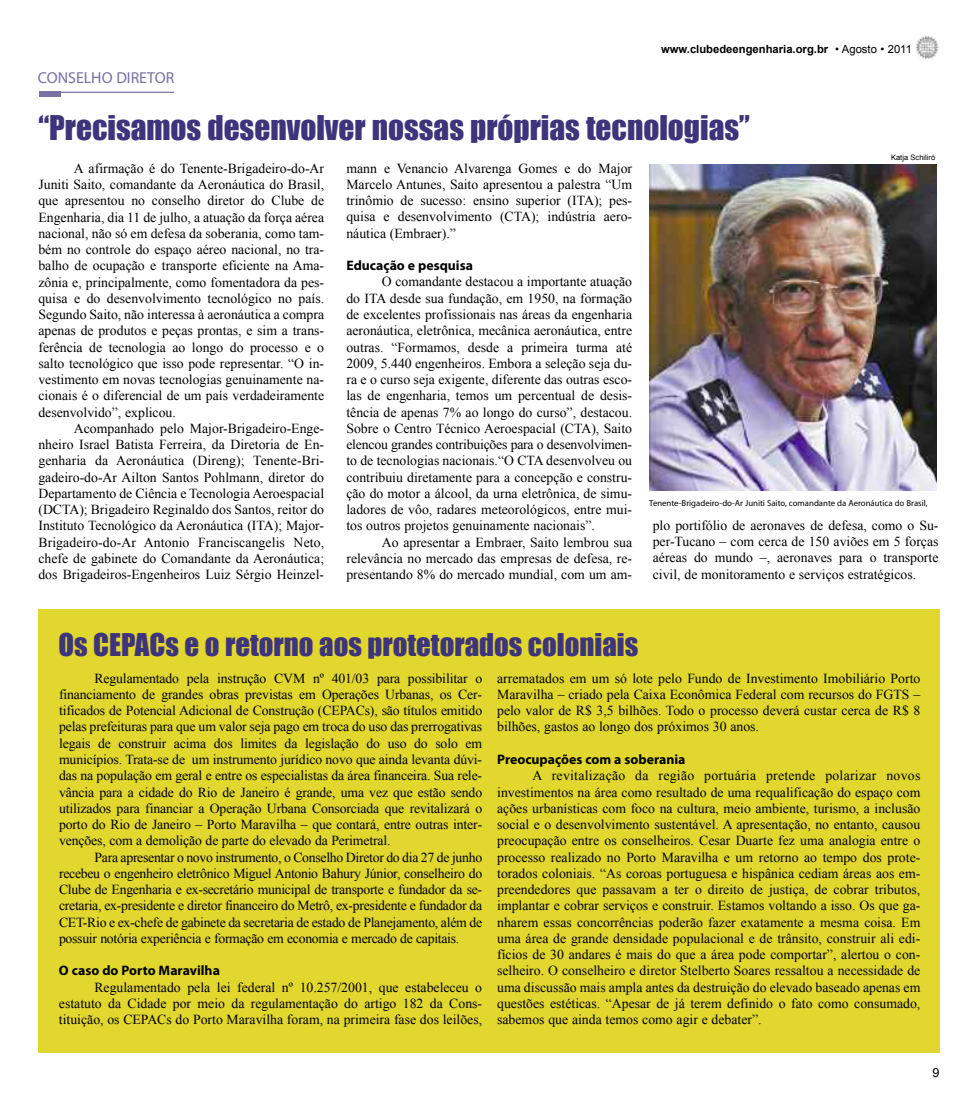
<style>
.page{position:relative;width:975px;height:1099px;background:#fff}
.page>*{position:absolute;margin:0;border:0;box-sizing:border-box;transform-origin:0 0}
.t1{font:31.25px "Impact";color:#3d347b}
.t2{font:28.75px "Impact";color:#3d347b}
.t3{font:15.88px "Myriad Pro";color:#7770a3}
.t4{font:13.75px/16.2px "Times New Roman";color:#000;text-align:justify}
.t5{font:700 13.75px "Myriad Pro";color:#000}
.t6{font:12.5px "Arial";color:#000}
.t7{font:700 11.25px "Arial";color:#000}
.t8{font:8.75px "Myriad Pro";color:#000}
.t9{font:7.5px "Arial";color:#000}
.s1{font-weight:400}
</style>
<div class="page">
<div style="left:38px;top:609px;width:901px;height:443px;background:#e1d72f"></div>
<img style="left:916px;top:36px;width:22px;height:23px">
<hr style="left:40px;top:92px;width:134px;height:1px;background:#7770a3">
<div style="left:39px;top:92px;width:22px;height:5px;background:#7770a3"></div>
<img style="left:649px;top:165px;width:287px;height:325px">
<p class="t7" style="left:661px;top:43px;width:252px">www.clubedeengenharia.org.br <span class="s1">• Agosto • 2011</span></p>
<p class="t3" style="left:38px;top:72px;width:138px">CONSELHO DIRETOR</p>
<h1 class="t1" style="left:38px;top:108px;width:713px">“Precisamos desenvolver nossas próprias tecnologias”</h1>
<p class="t4" style="left:38px;top:160px;width:287px;text-indent:35px">A afirmação é do Tenente-Brigadeiro-do-Ar Juniti Saito, comandante da Aeronáutica do Brasil, que apresentou no conselho diretor do Clube de Engenharia, dia 11 de julho, a atuação da força aérea nacional, não só em defesa da soberania, como tam&shy;bém no controle do espaço aéreo nacional, no tra&shy;balho de ocupação e transporte eficiente na Ama&shy;zônia e, principalmente, como fomentadora da pes&shy;quisa e do desenvolvimento tecnológico no país.<br>Segundo Saito, não interessa à aeronáutica a compra apenas de produtos e peças prontas, e sim a trans&shy;ferência de tecnologia ao longo do processo e o salto tecnológico que isso pode representar. “O in&shy;vestimento em novas tecnologias genuinamente na&shy;cionais é o diferencial de um país verdadeiramente desenvolvido”, explicou.</p>
<p class="t4" style="left:38px;top:420px;width:287px;text-indent:35px">Acompanhado pelo Major-Brigadeiro-Enge&shy;nheiro Israel Batista Ferreira, da Diretoria de En&shy;genharia da Aeronáutica (Direng); Tenente-Bri&shy;gadeiro-do-Ar Ailton Santos Pohlmann, diretor do Departamento de Ciência e Tecnologia Aeroespacial (DCTA); Brigadeiro Reginaldo dos Santos, reitor do Instituto Tecnológico da Aeronáutica (ITA); Major-Brigadeiro-do-Ar Antonio Franciscangelis Neto, chefe de gabinete do Comandante da Aeronáutica; dos Brigadeiros-Engenheiros Luiz Sérgio Heinzel-</p>
<p class="t4" style="left:346px;top:160px;width:287px">mann e Venancio Alvarenga Gomes e do Major Marcelo Antunes, Saito apresentou a palestra “Um trinômio de sucesso: ensino superior (ITA); pes&shy;quisa e desenvolvimento (CTA); indústria aero&shy;náutica (Embraer).”</p>
<p class="t5" style="left:346px;top:260px;width:128px">Educação e pesquisa</p>
<p class="t4" style="left:346px;top:274px;width:287px;text-indent:35px">O comandante destacou a importante atuação do ITA desde sua fundação, em 1950, na formação de excelentes profissionais nas áreas da engenharia aeronáutica, eletrônica, mecânica aeronáutica, entre outras. “Formamos, desde a primeira turma até 2009, 5.440 engenheiros. Embora a seleção seja du&shy;ra e o curso seja exigente, diferente das outras esco&shy;las de engenharia, temos um percentual de desis&shy;tência de apenas 7% ao longo do curso”, destacou.<br>Sobre o Centro Técnico Aeroespacial (CTA), Saito elencou grandes contribuições para o desenvolvimen&shy;to de tecnologias nacionais.“O CTA desenvolveu ou contribuiu diretamente para a concepção e constru&shy;ção do motor a álcool, da urna eletrônica, de simu&shy;ladores de vôo, radares meteorológicos, entre mui&shy;tos outros projetos genuinamente nacionais”.</p>
<p class="t4" style="left:346px;top:534px;width:287px;text-indent:35px">Ao apresentar a Embraer, Saito lembrou sua relevância no mercado das empresas de defesa, re&shy;presentando 8% do mercado mundial, com um am-</p>
<p class="t9" style="left:891px;top:153px;width:46px">Katja Schiliró</p>
<p class="t8" style="left:649px;top:499px;width:280px">Tenente-Brigadeiro-do-Ar Juniti Saito, comandante da Aeronáutica do Brasil,</p>
<p class="t4" style="left:652px;top:517px;width:287px">plo portifólio de aeronaves de defesa, como o Su&shy;per-Tucano – com cerca de 150 aviões em 5 forças aéreas do mundo –, aeronaves para o transporte civil, de monitoramento e serviços estratégicos.</p>
<h2 class="t2" style="left:58px;top:626px;width:581px">Os CEPACs e o retorno aos protetorados coloniais</h2>
<p class="t4" style="left:59px;top:670px;width:424px;text-indent:35px">Regulamentado pela instrução CVM nº 401/03 para possibilitar o financiamento de grandes obras previstas em Operações Urbanas, os Cer&shy;tificados de Potencial Adicional de Construção (CEPACs), são títulos emitido pelas prefeituras para que um valor seja pago em troca do uso das prerrogativas legais de construir acima dos limites da legislação do uso do solo em municípios. Trata-se de um instrumento jurídico novo que ainda levanta dúvi&shy;das na população em geral e entre os especialistas da área financeira. Sua rele&shy;vância para a cidade do Rio de Janeiro é grande, uma vez que estão sendo utilizados para financiar a Operação Urbana Consorciada que revitalizará o porto do Rio de Janeiro – Porto Maravilha – que contará, entre outras inter&shy;venções, com a demolição de parte do elevado da Perimetral.</p>
<p class="t4" style="left:59px;top:848px;width:424px;text-indent:35px">Para apresentar o novo instrumento, o Conselho Diretor do dia 27 de junho recebeu o engenheiro eletrônico Miguel Antonio Bahury Júnior, conselheiro do Clube de Engenharia e ex-secretário municipal de transporte e fundador da se&shy;cretaria, ex-presidente e diretor financeiro do Metrô, ex-presidente e fundador da CET-Rio e ex-chefe de gabinete da secretaria de estado de Planejamento, além de possuir notória experiência e formação em economia e mercado de capitais.</p>
<p class="t5" style="left:59px;top:965px;width:162px">O caso do Porto Maravilha</p>
<p class="t4" style="left:59px;top:978px;width:424px;text-indent:35px">Regulamentado pela lei federal nº 10.257/2001, que estabeleceu o estatuto da Cidade por meio da regulamentação do artigo 182 da Cons&shy;tituição, os CEPACs do Porto Maravilha foram, na primeira fase dos leilões,</p>
<p class="t4" style="left:497px;top:670px;width:424px">arrematados em um só lote pelo Fundo de Investimento Imobiliário Porto Maravilha – criado pela Caixa Econômica Federal com recursos do FGTS – pelo valor de R$ 3,5 bilhões. Todo o processo deverá custar cerca de R$ 8 bilhões, gastos ao longo dos próximos 30 anos.</p>
<p class="t5" style="left:497px;top:754px;width:190px">Preocupações com a soberania</p>
<p class="t4" style="left:497px;top:767px;width:424px;text-indent:35px">A revitalização da região portuária pretende polarizar novos investimentos na área como resultado de uma requalificação do espaço com ações urbanísticas com foco na cultura, meio ambiente, turismo, a inclusão social e o desenvolvimento sustentável. A apresentação, no entanto, causou preocupação entre os conselheiros. Cesar Duarte fez uma analogia entre o processo realizado no Porto Maravilha e um retorno ao tempo dos prote&shy;torados coloniais. “As coroas portuguesa e hispânica cediam áreas aos em&shy;preendedores que passavam a ter o direito de justiça, de cobrar tributos, implantar e cobrar serviços e construir. Estamos voltando a isso. Os que ga&shy;nharem essas concorrências poderão fazer exatamente a mesma coisa. Em uma área de grande densidade populacional e de trânsito, construir ali edi&shy;fícios de 30 andares é mais do que a área pode comportar”, alertou o con&shy;selheiro. O conselheiro e diretor Stelberto Soares ressaltou a necessidade de uma discussão mais ampla antes da destruição do elevado baseado apenas em questões estéticas. “Apesar de já terem definido o fato como consumado, sabemos que ainda temos como agir e debater”.</p>
<p class="t6" style="left:932px;top:1065px;width:8px">9</p>
</div>
